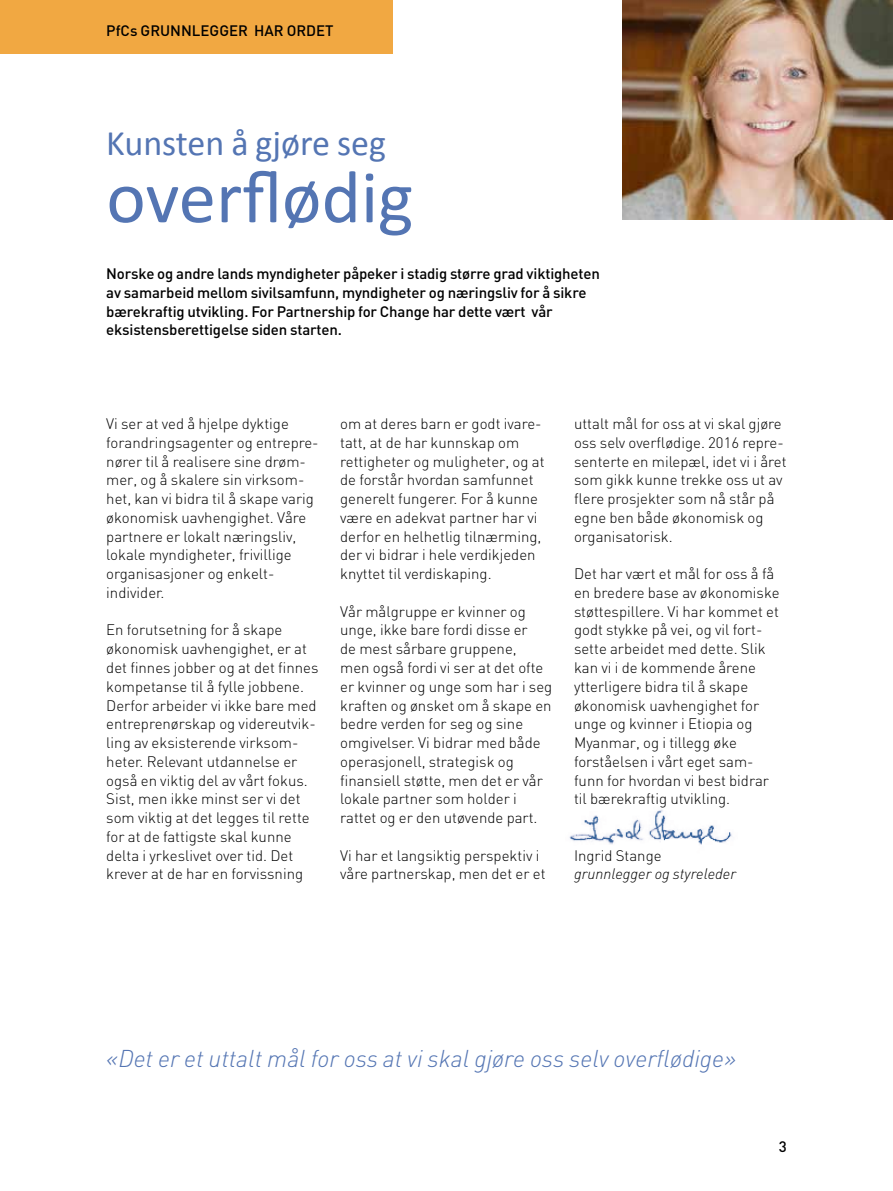
<style>
.page{position:relative;width:893px;height:1191px;background:#fff}
.page>*{position:absolute;margin:0;border:0;box-sizing:border-box;transform-origin:0 0}
.t1{font:75px "Calibri";color:#5475b3}
.t2{font:36px "Calibri";color:#5475b3}
.t3{font:italic 300 24px "DIN";color:#5475b3}
.t4{font:300 15px/18.8px "DIN";color:#000}
.t5{font:500 15px/18.8px "DIN";letter-spacing:-.01em;color:#000}
.t6{font:italic 300 15px "DIN";color:#000}
</style>
<div class="page">
<img style="left:622px;top:0;width:271px;height:219px">
<img style="left:569px;top:809px;width:163px;height:36px">
<div style="left:0;top:0;width:393px;height:53px;background:#f1a842"></div>
<p class="t5" style="left:106px;top:21px;width:229px">PfCs GRUNNLEGGER HAR ORDET</p>
<h2 class="t2" style="left:106px;top:120px;width:281px">Kunsten å gjøre seg</h2>
<h1 class="t1" style="left:106px;top:150px;width:309px">overflødig</h1>
<p class="t5" style="left:106px;top:264px;width:495px">Norske og andre lands myndigheter påpeker i stadig større grad viktigheten av samarbeid mellom sivilsamfunn, myndigheter og næringsliv for å sikre bærekraftig utvikling. For Partnership for Change har dette vært vår eksistensberettigelse siden starten.</p>
<p class="t4" style="left:106px;top:414px;width:214px">Vi ser at ved å hjelpe dyktige forandringsagenter og entrepre&shy;nører til å realisere sine drøm&shy;mer, og å skalere sin virksom&shy;het, kan vi bidra til å skape varig økonomisk uavhengighet. Våre partnere er lokalt næringsliv, lokale myndigheter, frivillige organisasjoner og enkelt&shy;individer.</p>
<p class="t4" style="left:106px;top:620px;width:214px">En forutsetning for å skape økonomisk uavhengighet, er at det finnes jobber og at det finnes kompetanse til å fylle jobbene.<br>Derfor arbeider vi ikke bare med entreprenørskap og videreutvik&shy;ling av eksisterende virksom&shy;heter. Relevant utdannelse er også en viktig del av vårt fokus.<br>Sist, men ikke minst ser vi det som viktig at det legges til rette for at de fattigste skal kunne delta i yrkeslivet over tid. Det krever at de har en forvissning</p>
<p class="t4" style="left:340px;top:414px;width:206px">om at deres barn er godt ivare&shy;tatt, at de har kunnskap om rettigheter og muligheter, og at de forstår hvordan samfunnet generelt fungerer. For å kunne være en adekvat partner har vi derfor en helhetlig tilnærming, der vi bidrar i hele verdikjeden knyttet til verdiskaping.</p>
<p class="t4" style="left:340px;top:602px;width:214px">Vår målgruppe er kvinner og unge, ikke bare fordi disse er<br>de mest sårbare gruppene,<br>men også fordi vi ser at det ofte er kvinner og unge som har i seg kraften og ønsket om å skape en bedre verden for seg og sine omgivelser. Vi bidrar med både operasjonell, strategisk og finansiell støtte, men det er vår lokale partner som holder i rattet og er den utøvende part.</p>
<p class="t4" style="left:340px;top:845px;width:207px">Vi har et langsiktig perspektiv i våre partnerskap, men det er et</p>
<p class="t4" style="left:574px;top:414px;width:214px">uttalt mål for oss at vi skal gjøre oss selv overflødige. 2016 repre&shy;senterte en milepæl, idet vi i året som gikk kunne trekke oss ut av flere prosjekter som nå står på egne ben både økonomisk og organisatorisk.</p>
<p class="t4" style="left:574px;top:564px;width:207px">Det har vært et mål for oss å få en bredere base av økonomiske støttespillere. Vi har kommet et godt stykke på vei, og vil fort&shy;sette arbeidet med dette. Slik kan vi i de kommende årene ytterligere bidra til å skape økonomisk uavhengighet for unge og kvinner i Etiopia og<br>Myanmar, og i tillegg øke forståelsen i vårt eget sam&shy;funn for hvordan vi best bidrar til bærekraftig utvikling.</p>
<p class="t4" style="left:574px;top:845px;width:89px">Ingrid Stange</p>
<p class="t6" style="left:574px;top:864px;width:164px">grunnlegger og styreleder</p>
<h3 class="t3" style="left:106px;top:1043px;width:631px">«Det er et uttalt mål for oss at vi skal gjøre oss selv overflødige»</h3>
<p class="t5" style="left:779px;top:1137px;width:9px">3</p>
</div>
